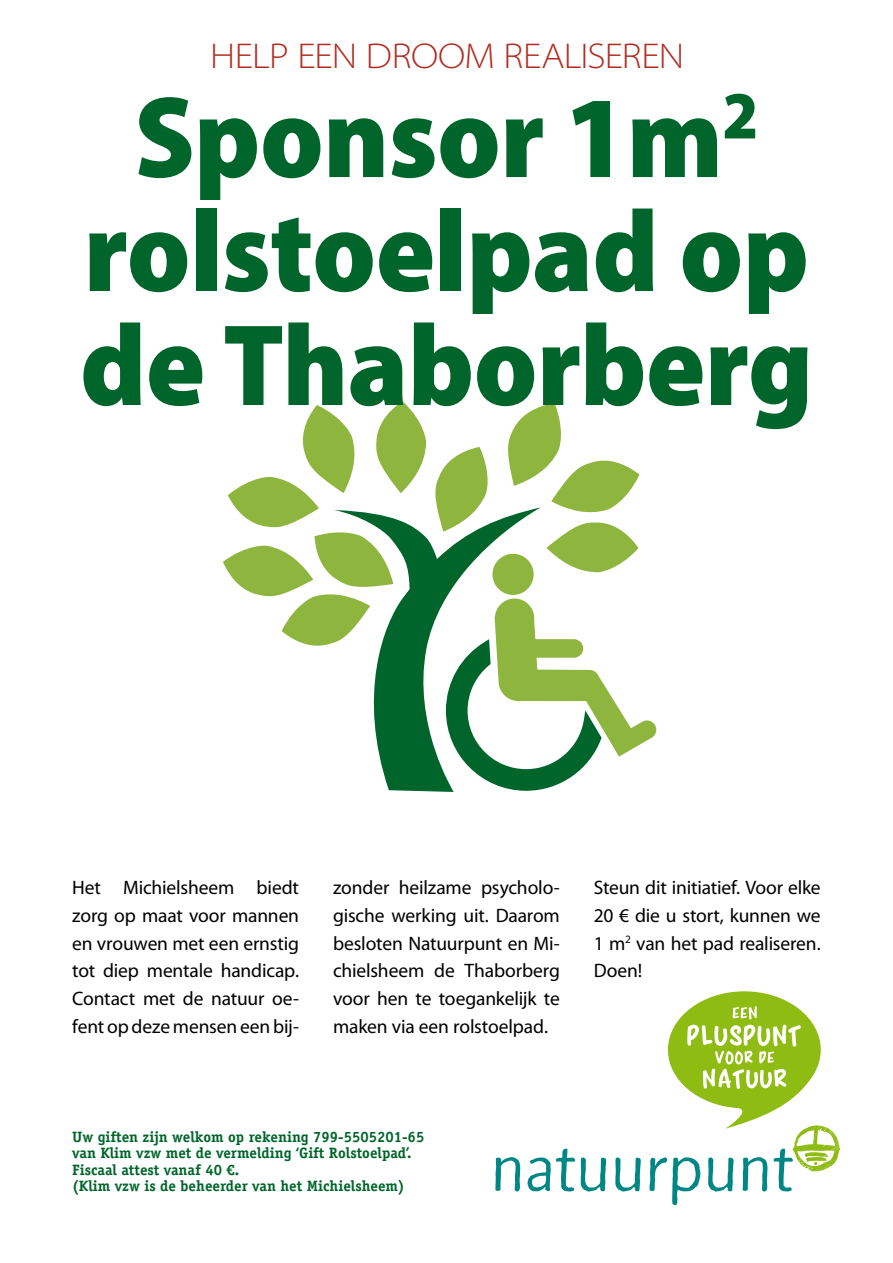
<style>
.page{position:relative;width:893px;height:1263px;background:#fff}
.page>*{position:absolute;margin:0;border:0;box-sizing:border-box;transform-origin:0 0}
.t1{font:900 semi-condensed 117px/114px "Myriad Pro";letter-spacing:-.005em;color:#00652b;text-align:center}
.t2{font:300 semi-expanded 36px "Myriad Pro";letter-spacing:-.02em;color:#b12c20}
.t3{font:19.5px/27.8px "Myriad Pro";letter-spacing:-.005em;color:#000;text-align:justify}
.t4{font:700 15px/16.5px "Officina Serif Std";color:#00652b}
</style>
<div class="page">
<svg style="left:495px;top:1157px;width:25px;height:35px"></svg>
<svg style="left:527px;top:1148px;width:48px;height:43px"></svg>
<svg style="left:581px;top:1157px;width:25px;height:35px"></svg>
<svg style="left:615px;top:1157px;width:26px;height:35px"></svg>
<svg style="left:649px;top:991px;width:191px;height:214px"></svg>
<svg style="left:373px;top:516px;width:160px;height:276px;fill:#00652b"></svg>
<svg style="left:223px;top:401px;width:203px;height:247px"></svg>
<svg style="left:432px;top:447px;width:60px;height:85px"></svg>
<svg style="left:508px;top:403px;width:131px;height:113px"></svg>
<svg style="left:546px;top:522px;width:92px;height:50px"></svg>
<div style="left:492px;top:554px;width:42px;height:41px;background:#8eb53e;border-radius:50%"></div>
<svg style="left:443px;top:598px;width:213px;height:194px"></svg>
<h2 class="t2" style="left:210px;top:36px;width:475px">HELP EEN DROOM REALISEREN</h2>
<h1 class="t1" style="left:80px;top:82px;width:735px">Sponsor 1m<sup>2 </sup>rolstoelpad op de Thaborberg</h1>
<p class="t3" style="left:72px;top:873px;width:228px">Het Michielsheem biedt zorg op maat voor mannen en vrouwen met een ernstig tot diep mentale handicap.<br>Contact met de natuur oe&shy;fent op deze mensen een bij-</p>
<p class="t3" style="left:333px;top:873px;width:228px">zonder heilzame psycholo&shy;gische werking uit. Daarom besloten Natuurpunt en Mi&shy;chielsheem de Thaborberg voor hen te toegankelijk te maken via een rolstoelpad.</p>
<p class="t3" style="left:594px;top:873px;width:228px">Steun dit initiatief. Voor elke 20 € die u stort, kunnen we 1 m<sup>2</sup> van het pad realiseren.<br>Doen!</p>
<p class="t4" style="left:72px;top:1128px;width:354px">Uw giften zijn welkom op rekening 799-5505201-65 van Klim vzw met de vermelding ‘Gift Rolstoelpad’.<br>Fiscaal attest vanaf 40 €.<br>(Klim vzw is de beheerder van het Michielsheem)</p>
</div>
